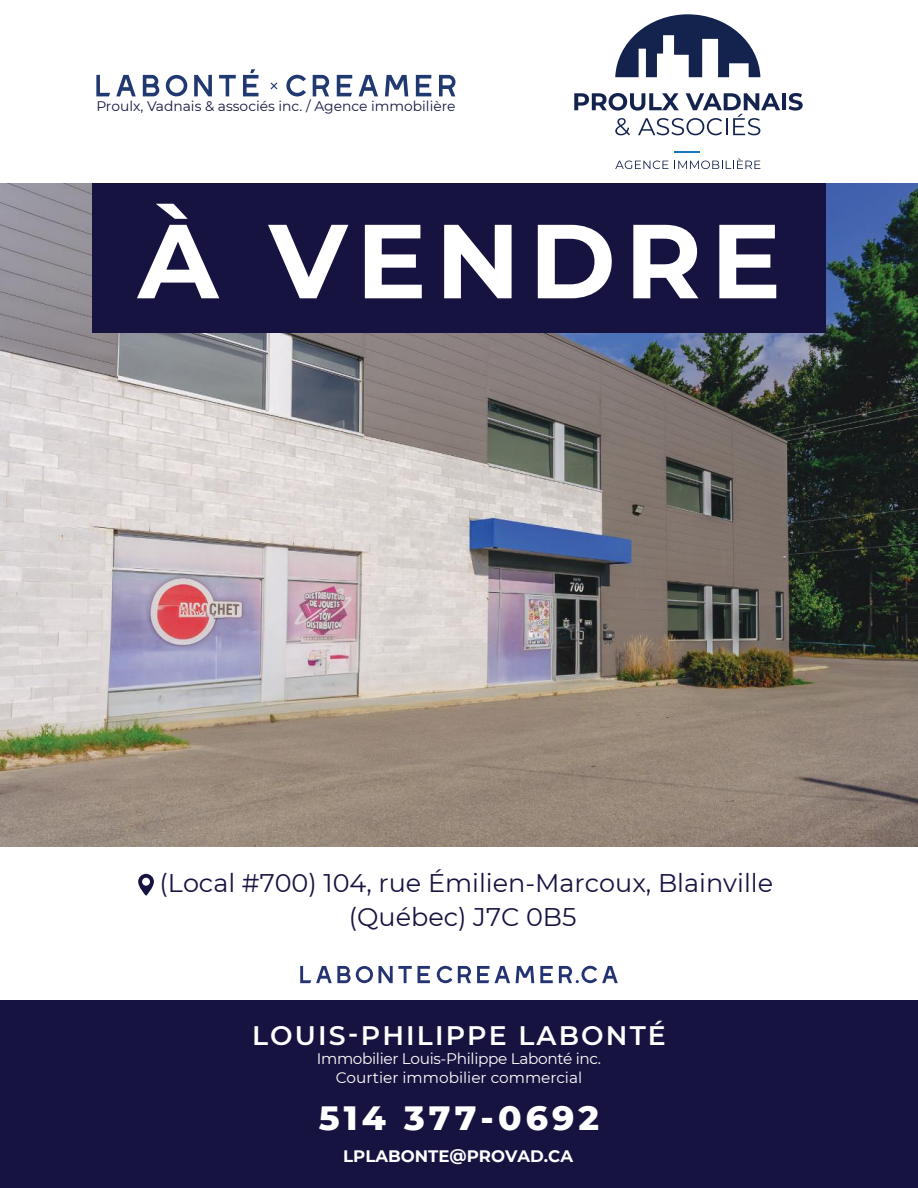
<style>
.page{position:relative;width:918px;height:1188px;background:#fff}
.page>*{position:absolute;margin:0;border:0;box-sizing:border-box;transform-origin:0 0}
.t1{font:700 105px "Montserrat";letter-spacing:.085em;color:#fff}
.t2{font:800 34.35px "Montserrat";letter-spacing:.12em;color:#fff}
.t3{font:600 26.7px "Montserrat";letter-spacing:.08em;color:#fff}
.t4{font:25.5px "Montserrat";color:#171340}
.t5{font:700 16.65px "Montserrat";color:#fff}
.t6{font:15.3px "Montserrat";letter-spacing:-.02em;color:#fff}
.t7{font:15.3px "Montserrat";color:#fff}
.t8{font:13.8px "Montserrat";color:#15163f}
</style>
<div class="page">
<img style="left:0;top:183px;width:918px;height:664px">
<div style="left:92px;top:183px;width:734px;height:150px;background:#171340"></div>
<svg style="left:300px;top:966px;width:112px;height:17px"></svg>
<svg style="left:418px;top:966px;width:12px;height:17px"></svg>
<svg style="left:437px;top:966px;width:15px;height:17px"></svg>
<svg style="left:458px;top:966px;width:13px;height:17px"></svg>
<svg style="left:477px;top:966px;width:12px;height:17px"></svg>
<svg style="left:540px;top:966px;width:13px;height:17px"></svg>
<svg style="left:495px;top:966px;width:15px;height:17px"></svg>
<svg style="left:516px;top:966px;width:18px;height:17px"></svg>
<svg style="left:559px;top:966px;width:59px;height:17px"></svg>
<div style="left:0;top:1000px;width:918px;height:188px;background:#171340"></div>
<svg style="left:138px;top:874px;width:16px;height:22px"></svg>
<svg style="left:286px;top:75px;width:20px;height:21px"></svg>
<svg style="left:313px;top:75px;width:16px;height:21px"></svg>
<svg style="left:337px;top:75px;width:15px;height:21px"></svg>
<svg style="left:416px;top:75px;width:15px;height:21px"></svg>
<svg style="left:359px;top:75px;width:19px;height:21px"></svg>
<svg style="left:385px;top:75px;width:23px;height:21px"></svg>
<svg style="left:439px;top:75px;width:16px;height:21px"></svg>
<svg style="left:96px;top:75px;width:14px;height:21px"></svg>
<svg style="left:116px;top:75px;width:20px;height:21px"></svg>
<svg style="left:143px;top:75px;width:16px;height:21px"></svg>
<svg style="left:166px;top:75px;width:21px;height:21px"></svg>
<svg style="left:194px;top:75px;width:18px;height:21px"></svg>
<svg style="left:219px;top:75px;width:17px;height:21px"></svg>
<svg style="left:243px;top:69px;width:15px;height:27px"></svg>
<svg style="left:271px;top:82px;width:6px;height:7px"></svg>
<svg style="left:615px;top:161px;width:53px;height:8px"></svg>
<svg style="left:674px;top:158px;width:86px;height:11px"></svg>
<hr style="left:674px;top:151px;width:26px;height:2px;background:#1678bb">
<svg style="left:615px;top:14px;width:145px;height:63px"></svg>
<hr style="left:782px;top:93px;width:4px;height:17px;background:#14234d">
<svg style="left:789px;top:93px;width:14px;height:18px"></svg>
<svg style="left:574px;top:93px;width:206px;height:42px"></svg>
<p class="t8" style="left:96px;top:96px;width:361px">Proulx, Vadnais &amp; associés inc. / Agence immobilière</p>
<h1 class="t1" style="left:138px;top:185px;width:645px">À VENDRE</h1>
<p class="t4" style="left:160px;top:866px;width:615px">(Local #700) 104, rue Émilien-Marcoux, Blainville</p>
<p class="t4" style="left:349px;top:900px;width:229px">(Québec) J7C 0B5</p>
<p class="t3" style="left:252px;top:1017px;width:415px">LOUIS-PHILIPPE LABONTÉ</p>
<p class="t7" style="left:336px;top:1067px;width:248px">Courtier immobilier commercial</p>
<p class="t6" style="left:317px;top:1048px;width:286px">Immobilier Louis-Philippe Labonté inc.</p>
<h2 class="t2" style="left:319px;top:1093px;width:282px">514 377-0692</h2>
<p class="t5" style="left:343px;top:1144px;width:231px">LPLABONTE@PROVAD.CA</p>
</div>
